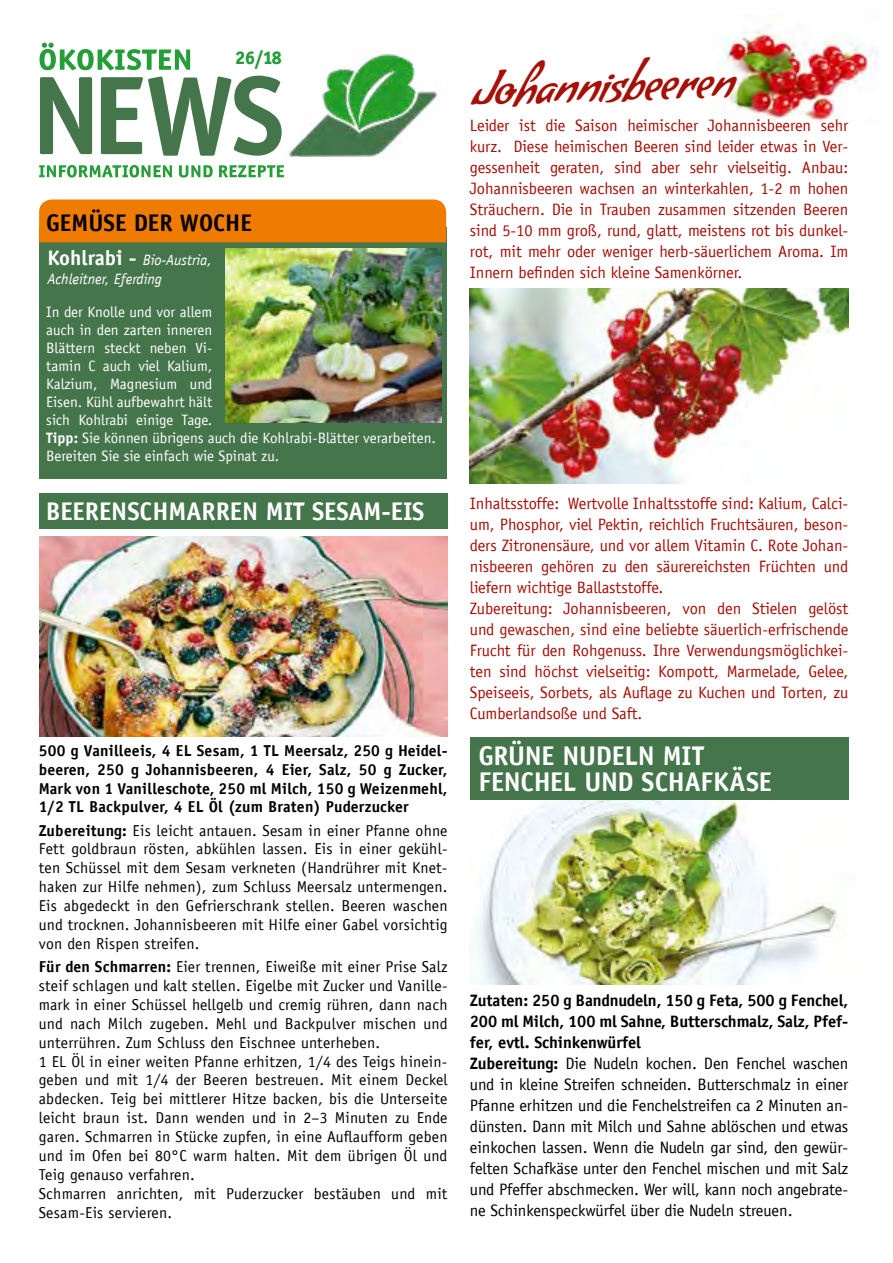
<style>
.page{position:relative;width:893px;height:1263px;background:#fff}
.page>*{position:absolute;margin:0;border:0;box-sizing:border-box;transform-origin:0 0}
.t1{font:47.4px "Condiment";color:#a51008}
.t2{font:700 27px/25.5px "Officina Sans LT";letter-spacing:-.01em;color:#fff}
.t3{font:700 25.5px "Officina Sans LT";color:#fff}
.t4{font:700 24px "Officina Sans LT";color:#000}
.t5{font:800 18.3px "Officina San ITC";color:#259d38}
.t6{font:16.5px/21px "Officina Sans LT";letter-spacing:-.005em;color:#a51008;text-align:justify}
.t7{font:16.5px/21px "Officina Sans LT";letter-spacing:-.005em;color:#000}
.t8{font:15.75px/18.9px "Officina Sans LT";letter-spacing:.015em;color:#000;text-align:justify}
.t9{font:700 15.75px/18.9px "Officina Sans LT";letter-spacing:.015em;color:#000;text-align:justify}
.t10{font:15px/18px "Officina Sans LT";color:#fff}
.t11{font:italic 15px/19.2px "Officina Sans LT";color:#fff}
.s1{font-weight:700;font-style:normal;font-size:21px}
.s2{font-weight:700}
</style>
<div class="page">
<img style="left:723px;top:15px;width:155px;height:110px">
<img style="left:470px;top:795px;width:379px;height:189px">
<img style="left:289px;top:53px;width:149px;height:105px">
<svg style="left:40px;top:76px;width:242px;height:80px"></svg>
<svg style="left:40px;top:43px;width:150px;height:27px"></svg>
<svg style="left:39px;top:165px;width:245px;height:13px"></svg>
<div style="left:470px;top:738px;width:378px;height:62px;background:#45754b"></div>
<div style="left:39px;top:227px;width:407px;height:252px;background:#45754b"></div>
<div style="left:39px;top:199px;width:407px;height:43px;background:#ef7b00"></div>
<img style="left:225px;top:249px;width:217px;height:173px">
<img style="left:470px;top:288px;width:378px;height:196px">
<div style="left:39px;top:493px;width:409px;height:36px;background:#45754b"></div>
<img style="left:39px;top:536px;width:409px;height:201px">
<p class="t5" style="left:236px;top:46px;width:48px">26/18</p>
<h3 class="t4" style="left:46px;top:208px;width:207px">GEMÜSE DER WOCHE</h3>
<p class="t11" style="left:48px;top:250px;width:166px"><span class="s1">Kohlrabi -</span> Bio-Austria,<br>Achleitner, Eferding</p>
<p class="t10" style="left:46px;top:303px;width:391px">In der Knolle und vor allem<br>auch in den zarten inneren<br>Blättern steckt neben Vi-<br>tamin C auch viel Kalium,<br>Kalzium, Magnesium und<br>Eisen. Kühl aufbewahrt hält<br>sich Kohlrabi einige Tage.<br><span class="s2">Tipp:</span> Sie können übrigens auch die Kohlrabi-Blätter verarbeiten.<br>Bereiten Sie sie einfach wie Spinat zu.</p>
<h3 class="t3" style="left:46px;top:495px;width:380px">BEERENSCHMARREN MIT SESAM-EIS</h3>
<p class="t9" style="left:39px;top:741px;width:410px">500 g Vanilleeis, 4 EL Sesam, 1 TL Meersalz, 250 g Heidel&shy;beeren, 250 g Johannisbeeren, 4 Eier, Salz, 50 g Zucker, Mark von 1 Vanilleschote, 250 ml Milch, 150 g Weizenmehl, 1/2 TL Backpulver, 4 EL Öl (zum Braten) Puderzucker</p>
<p class="t8" style="left:39px;top:821px;width:410px"><span class="s2">Zubereitung:</span> Eis leicht antauen. Sesam in einer Pfanne ohne Fett goldbraun rösten, abkühlen lassen. Eis in einer gekühl&shy;ten Schüssel mit dem Sesam verkneten (Handrührer mit Knet&shy;haken zur Hilfe nehmen), zum Schluss Meersalz untermengen.<br>Eis abgedeckt in den Gefrierschrank stellen. Beeren waschen und trocknen. Johannisbeeren mit Hilfe einer Gabel vorsichtig von den Rispen streifen.</p>
<p class="t8" style="left:39px;top:957px;width:410px;text-align:left"><span class="s2">Für den Schmarren:</span> Eier trennen, Eiweiße mit einer Prise Salz steif schlagen und kalt stellen. Eigelbe mit Zucker und Vanille&shy;mark in einer Schüssel hellgelb und cremig rühren, dann nach und nach Milch zugeben. Mehl und Backpulver mischen und unterrühren. Zum Schluss den Eischnee unterheben.<br>1 EL Öl in einer weiten Pfanne erhitzen, 1/4 des Teigs hinein&shy;geben und mit 1/4 der Beeren bestreuen. Mit einem Deckel abdecken. Teig bei mittlerer Hitze backen, bis die Unterseite leicht braun ist. Dann wenden und in 2–3 Minuten zu Ende garen. Schmarren in Stücke zupfen, in eine Auflaufform geben und im Ofen bei 80°C warm halten. Mit dem übrigen Öl und Teig genauso verfahren.<br>Schmarren anrichten, mit Puderzucker bestäuben und mit Sesam-Eis servieren.</p>
<h1 class="t1" style="left:470px;top:60px;width:265px;rotate:-2deg">Johannisbeeren</h1>
<p class="t6" style="left:470px;top:115px;width:380px">Leider ist die Saison heimischer Johannisbeeren sehr kurz. Diese heimischen Beeren sind leider etwas in Ver&shy;gessenheit geraten, sind aber sehr vielseitig. Anbau:<br>Johannisbeeren wachsen an winterkahlen, 1-2 m hohen Sträuchern. Die in Trauben zusammen sitzenden Beeren sind 5-10 mm groß, rund, glatt, meistens rot bis dunkel&shy;rot, mit mehr oder weniger herb-säuerlichem Aroma. Im Innern befinden sich kleine Samenkörner.</p>
<p class="t6" style="left:470px;top:493px;width:380px;text-align:left">Inhaltsstoffe: Wertvolle Inhaltsstoffe sind: Kalium, Calci&shy;um, Phosphor, viel Pektin, reichlich Fruchtsäuren, beson&shy;ders Zitronensäure, und vor allem Vitamin C. Rote Johan&shy;nisbeeren gehören zu den säurereichsten Früchten und liefern wichtige Ballaststoffe.<br>Zubereitung: Johannisbeeren, von den Stielen gelöst und gewaschen, sind eine beliebte säuerlich-erfrischende Frucht für den Rohgenuss. Ihre Verwendungsmöglichkei&shy;ten sind höchst vielseitig: Kompott, Marmelade, Gelee, Speiseeis, Sorbets, als Auflage zu Kuchen und Torten, zu Cumberlandsoße und Saft.</p>
<h2 class="t2" style="left:478px;top:743px;width:295px">GRÜNE NUDELN MIT<br>FENCHEL UND SCHAFKÄSE</h2>
<p class="t7" style="left:470px;top:990px;width:380px"><span class="s2">Zutaten: 250 g Bandnudeln, 150 g Feta, 500 g Fenchel, 200 ml Milch, 100 ml Sahne, Butterschmalz, Salz, Pfef&shy;fer, evtl. Schinkenwürfel<br>Zubereitung:</span> Die Nudeln kochen. Den Fenchel waschen und in kleine Streifen schneiden. Butterschmalz in einer Pfanne erhitzen und die Fenchelstreifen ca 2 Minuten an&shy;dünsten. Dann mit Milch und Sahne ablöschen und etwas einkochen lassen. Wenn die Nudeln gar sind, den gewür&shy;felten Schafkäse unter den Fenchel mischen und mit Salz und Pfeffer abschmecken. Wer will, kann noch angebrate&shy;ne Schinkenspeckwürfel über die Nudeln streuen.</p>
</div>
